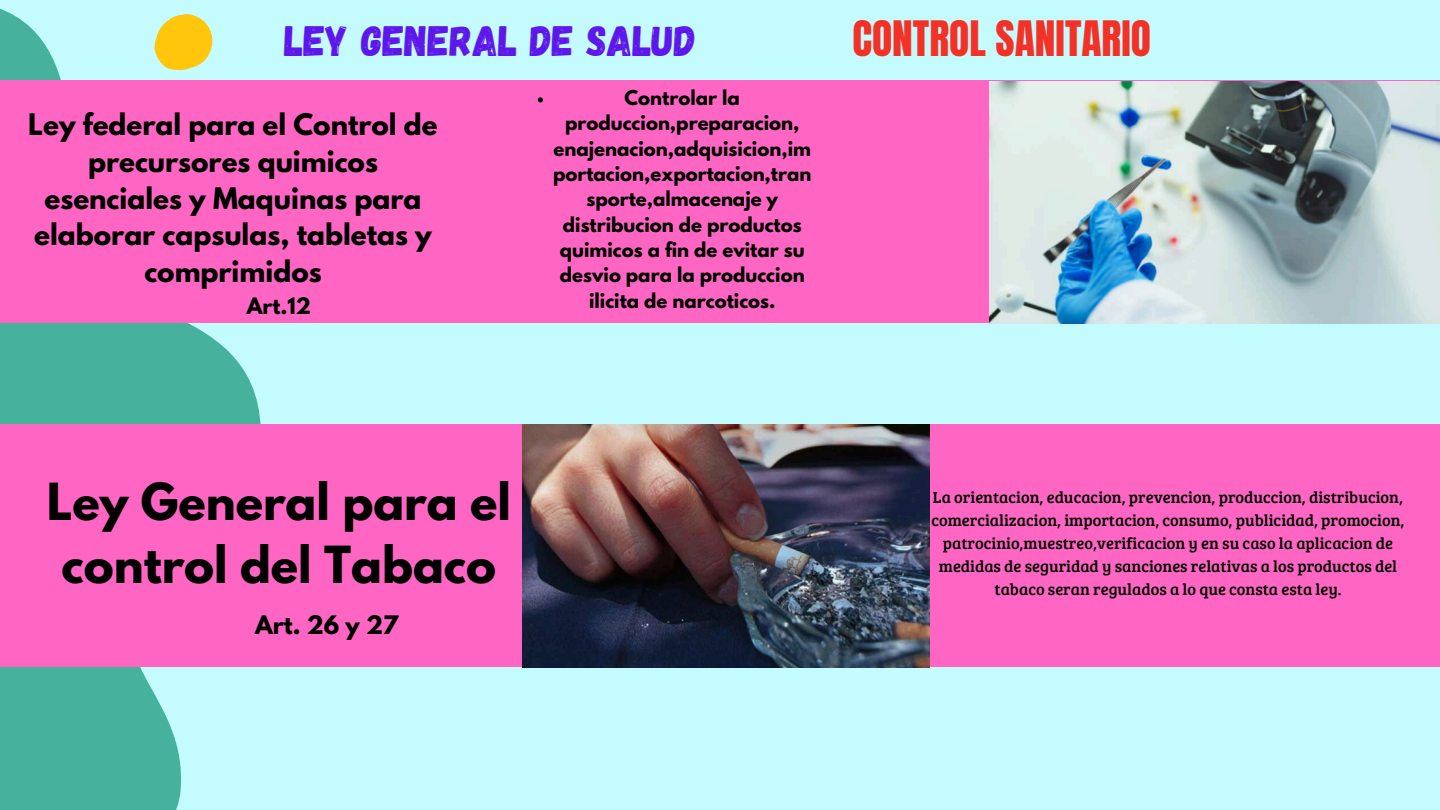
<style>
.page{position:relative;width:1440px;height:810px;background:#c4fbff}
.page>*{position:absolute;margin:0;border:0;box-sizing:border-box;transform-origin:0 0}
.t1{font:700 45.3px/63px "League Spartan";color:#000;text-align:center}
.t2{font:42.4px "Gagalin";color:#5e17eb}
.t3{font:41.5px "Anton";color:#f43126}
.t4{font:700 26.3px/36.8px "League Spartan";color:#000;text-align:center}
.t5{font:700 22.6px "League Spartan";color:#000}
.t6{font:700 20.1px "League Spartan";color:#000}
.t7{font:700 18.1px/25.3px "League Spartan";color:#000;text-align:center}
.t8{font:16.4px/22.9px "Bree Serif";color:#000;text-align:center}
</style>
<div class="page">
<svg style="left:0;top:8px;width:261px;height:802px;fill:#46b29e"></svg>
<svg style="left:154px;top:14px;width:59px;height:56px"></svg>
<div style="left:0;top:80px;width:1440px;height:243px;background:#ff66c4"></div>
<img style="left:990px;top:81px;width:450px;height:242px">
<div style="left:0;top:424px;width:1440px;height:243px;background:#ff66c4"></div>
<img style="left:522px;top:424px;width:408px;height:243px">
<svg style="left:538px;top:97px;width:5px;height:5px"></svg>
<h3 class="t2" style="left:284px;top:14px;width:413px">LEY GENERAL DE SALUD</h3>
<h1 class="t3" style="left:852px;top:9px;width:300px">CONTROL SANITARIO</h1>
<h4 class="t4" style="left:28px;top:109px;width:411px">Ley federal para el Control de precursores quimicos esenciales y Maquinas para elaborar capsulas, tabletas y comprimidos</h4>
<h2 class="t6" style="left:247px;top:296px;width:66px">Art.12</h2>
<h6 class="t7" style="left:553px;top:87px;width:260px">Controlar la produccion,preparacion, enajenacion,adquisicion,im portacion,exportacion,tran sporte,almacenaje y distribucion de productos quimicos a fin de evitar su desvio para la produccion ilicita de narcoticos.</h6>
<p class="t1" style="left:47px;top:476px;width:466px">Ley General para el control del Tabaco</p>
<p class="t8" style="left:931px;top:485px;width:475px">La orientacion, educacion, prevencion, produccion, distribucion, comercializacion, importacion, consumo, publicidad, promocion, patrocinio,muestreo,verificacion y en su caso la aplicacion de medidas de seguridad y sanciones relativas a los productos del tabaco seran regulados a lo que consta esta ley.</p>
<p class="t5" style="left:255px;top:613px;width:145px">Art. 26 y 27</p>
</div>
